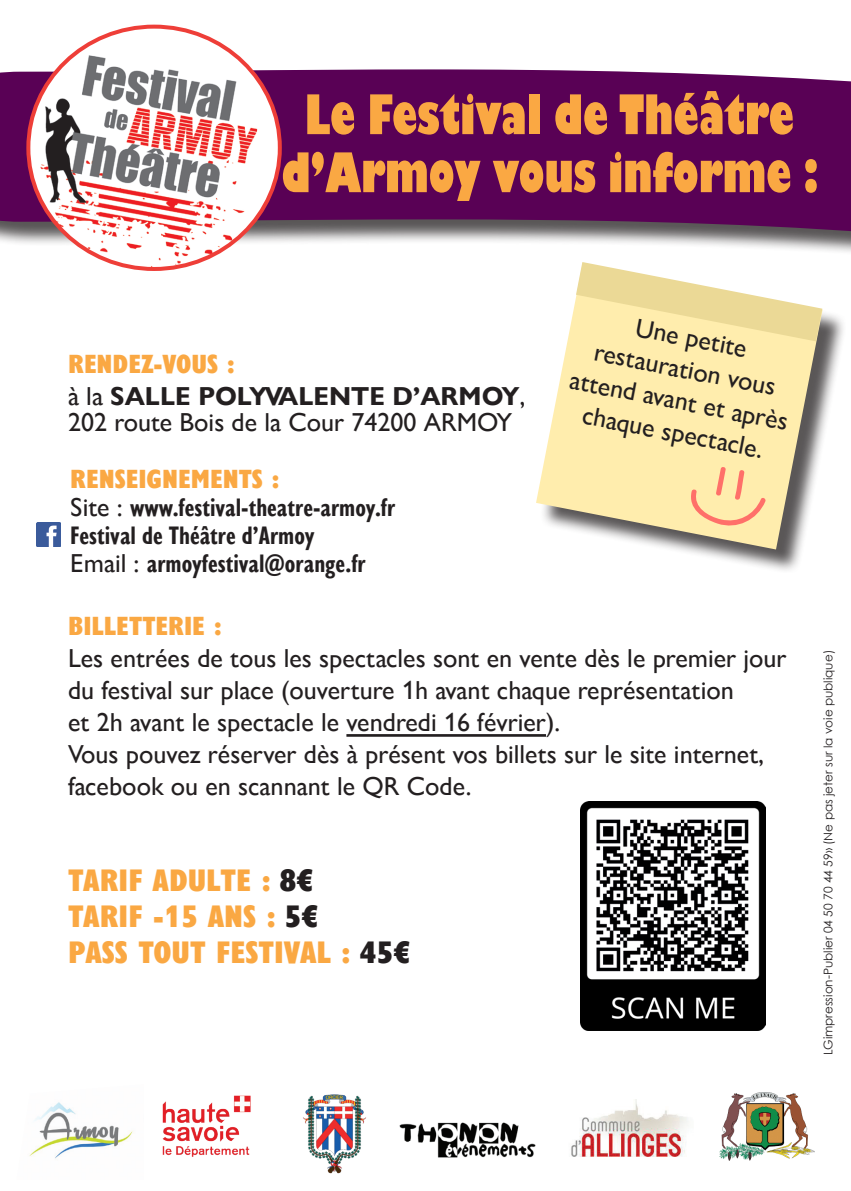
<style>
.page{position:relative;width:851px;height:1191px;background:#fff}
.page>*{position:absolute;margin:0;border:0;box-sizing:border-box;transform-origin:0 0}
.t1{font:800 condensed 53.4px/58px "Gill Sans Nova";color:#faa843;text-align:center}
.t2{font:800 condensed 32px/36px "Gill Sans Nova";color:#faa843}
.t3{font:800 condensed 27px "Gill Sans Nova";color:#faa843}
.t4{font:26px/32px "Gill Sans Nova";color:#231f20}
.t5{font:700 condensed 26px/28px "Gill Sans Nova";color:#231f20}
.t6{font:12px "Century Gothic";color:#231f20}
.s1{font-weight:700}
.s2{font-weight:400;font-stretch:normal}
.s3{color:#231f20}
</style>
<div class="page">
<div style="left:0;top:72px;width:850px;height:188px;background:#231f20;opacity:.75"></div>
<svg style="left:0;top:69px;width:850px;height:166px;fill:#590155"></svg>
<hr style="left:346px;top:734px;width:200px;height:2px;background:#231f20">
<img style="left:37px;top:522px;width:23px;height:24px">
<div style="left:28px;top:27px;width:252px;height:242px;background:#fff;border-radius:50%"></div>
<img style="left:28px;top:55px;width:229px;height:214px">
<div style="left:539px;top:267px;width:308px;height:307px;background:#231f20;opacity:.75"></div>
<svg style="left:536px;top:267px;width:286px;height:282px;fill:#ffedad"></svg>
<svg style="left:687px;top:466px;width:79px;height:64px"></svg>
<svg style="left:576px;top:262px;width:246px;height:79px"></svg>
<img style="left:719px;top:1092px;width:95px;height:68px">
<img style="left:571px;top:1099px;width:117px;height:57px">
<img style="left:399px;top:1122px;width:137px;height:36px">
<img style="left:162px;top:1095px;width:89px;height:62px">
<img style="left:29px;top:1102px;width:104px;height:57px">
<img style="left:580px;top:801px;width:185px;height:229px">
<img style="left:303px;top:1094px;width:63px;height:80px">
<img style="left:592px;top:814px;width:159px;height:159px">
<h1 class="t1" style="left:281px;top:86px;width:538px">Le Festival de Théâtre d’Armoy vous informe :</h1>
<p class="t3" style="left:68px;top:347px;width:168px">RENDEZ-VOUS :</p>
<p class="t4" style="left:68px;top:383px;width:459px;line-height:25.6px">à la <span class="s1">SALLE POLYVALENTE D’ARMOY</span>,<br>202 route Bois de la Cour 74200 ARMOY</p>
<p class="t3" style="left:70px;top:462px;width:210px">RENSEIGNEMENTS :</p>
<p class="t5" style="left:70px;top:493px;width:326px"><span class="s2">Site :</span> www.festival-theatre-armoy.fr<br>Festival de Théâtre d’Armoy<br><span class="s2">Email :</span> armoyfestival@orange.fr</p>
<p class="t4" style="left:585px;top:301px;width:223px;text-align:center;rotate:11deg">Une petite restauration vous attend avant et après chaque spectacle.</p>
<p class="t3" style="left:68px;top:610px;width:155px">BILLETTERIE :</p>
<p class="t4" style="left:68px;top:642px;width:720px">Les entrées de tous les spectacles sont en vente dès le premier jour du festival sur place (ouverture 1h avant chaque représentation<br>et 2h avant le spectacle le vendredi 16 février).<br>Vous pouvez réserver dès à présent vos billets sur le site internet, facebook ou en scannant le QR Code.</p>
<p class="t2" style="left:68px;top:862px;width:344px">TARIF ADULTE : <span class="s3">8€<br></span>TARIF -15 ANS : <span class="s3">5€<br></span>PASS TOUT FESTIVAL : <span class="s3">45€</span></p>
<p class="t6" style="left:819px;top:1055px;width:407px;rotate:-90deg">LGimpression-Publier 04 50 70 44 59» (Ne pas jeter sur la voie publique)</p>
</div>
